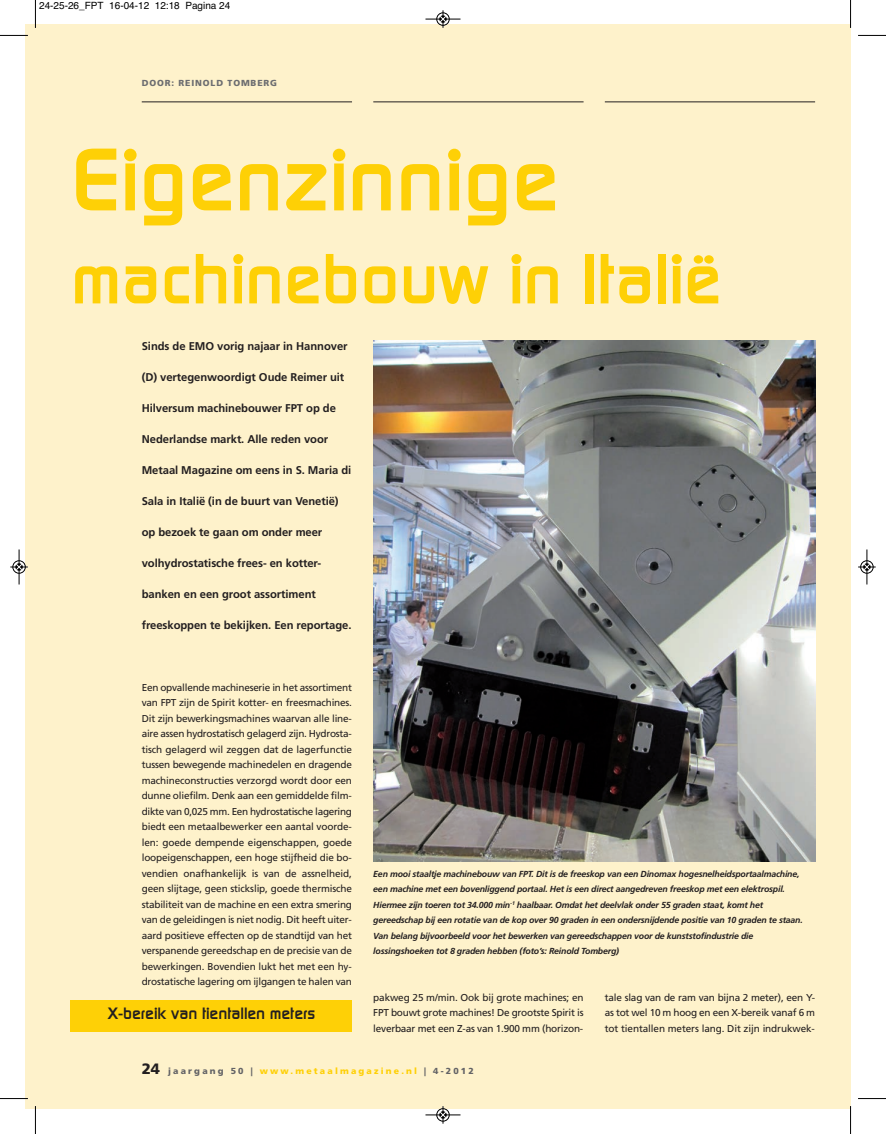
<style>
.page{position:relative;width:886px;height:1134px;background:#fff}
.page>*{position:absolute;margin:0;border:0;box-sizing:border-box;transform-origin:0 0}
.t1{font:700 87.5px "Modaerne";color:#fed006}
.t2{font:700 70px "Modaerne";color:#fed006}
.t3{font:700 16.25px "Modaerne";color:#231f20}
.t4{font:700 11.25px "Frutiger";letter-spacing:-.005em;color:#231f20}
.t5{font:10px/15.5px "Frutiger";letter-spacing:-.02em;color:#231f20;text-align:justify}
.t6{font:10px "Helvetica";color:#000}
.t7{font:italic 700 8.75px/15.5px "Frutiger";letter-spacing:-.02em;color:#231f20}
.t8{font:900 8.75px "Frutiger";letter-spacing:.25em;color:#fed006}
.t9{font:900 8.75px "Frutiger";letter-spacing:.1em;color:#6c6d70}
.s1{font-size:15px;color:#231f20}
.s2{color:#636366}
</style>
<div class="page">
<div style="left:25px;top:25px;width:825px;height:1084px;background:#fef2cb"></div>
<hr style="left:142px;top:102px;width:210px;height:1px;background:#231f20">
<hr style="left:373px;top:102px;width:210px;height:1px;background:#231f20">
<hr style="left:605px;top:102px;width:210px;height:1px;background:#231f20">
<img style="left:373px;top:341px;width:442px;height:520px">
<div style="left:71px;top:1001px;width:281px;height:31px;background:#fed006"></div>
<svg style="left:35px;top:0;width:1px;height:28px"></svg>
<svg style="left:0;top:35px;width:28px;height:1px"></svg>
<svg style="left:850px;top:0;width:1px;height:28px"></svg>
<svg style="left:858px;top:35px;width:28px;height:1px"></svg>
<svg style="left:35px;top:1106px;width:1px;height:28px"></svg>
<svg style="left:0;top:1098px;width:28px;height:1px"></svg>
<svg style="left:850px;top:1106px;width:1px;height:28px"></svg>
<svg style="left:858px;top:1098px;width:28px;height:1px"></svg>
<div style="left:436px;top:12px;width:14px;height:14px;border:1px solid #fff;border-radius:50%"></div>
<hr style="left:425px;top:19px;width:35px;height:1px;background:#000">
<div style="left:437px;top:13px;width:12px;height:12px;border:1px solid #000;border-radius:50%"></div>
<svg style="left:440px;top:10px;width:6px;height:18px"></svg>
<div style="left:436px;top:1108px;width:14px;height:13px;border:1px solid #fff;border-radius:50%"></div>
<hr style="left:425px;top:1115px;width:35px;height:1px;background:#000">
<div style="left:437px;top:1108px;width:12px;height:13px;border:1px solid #000;border-radius:50%"></div>
<svg style="left:440px;top:1106px;width:6px;height:18px"></svg>
<div style="left:12px;top:560px;width:14px;height:14px;border:1px solid #fff;border-radius:50%"></div>
<hr style="left:19px;top:549px;width:1px;height:35px;background:#000">
<div style="left:13px;top:561px;width:12px;height:12px;border:1px solid #000;border-radius:50%"></div>
<svg style="left:10px;top:564px;width:18px;height:6px"></svg>
<div style="left:860px;top:560px;width:13px;height:14px;border:1px solid #fff;border-radius:50%"></div>
<hr style="left:867px;top:549px;width:1px;height:35px;background:#000">
<div style="left:860px;top:561px;width:13px;height:12px;border:1px solid #000;border-radius:50%"></div>
<svg style="left:858px;top:564px;width:18px;height:6px"></svg>
<p class="t6" style="left:39px;top:2px;width:193px">24-25-26_FPT 16-04-12 12:18 Pagina 24</p>
<p class="t9" style="left:142px;top:80px;width:137px">DOOR: REINOLD TOMBERG</p>
<p class="t1" style="left:71px;top:129px;width:489px">Eigenzinnige</p>
<p class="t2" style="left:71px;top:238px;width:652px">machinebouw in Italië</p>
<p class="t4" style="left:142px;top:341px;width:207px">Sinds de EMO vorig najaar in Hannover</p>
<p class="t4" style="left:142px;top:372px;width:204px">(D) vertegenwoordigt Oude Reimer uit</p>
<p class="t4" style="left:142px;top:403px;width:196px">Hilversum machinebouwer FPT op de</p>
<p class="t4" style="left:142px;top:434px;width:188px">Nederlandse markt. Alle reden voor</p>
<p class="t4" style="left:142px;top:465px;width:211px">Metaal Magazine om eens in S. Maria di</p>
<p class="t4" style="left:142px;top:496px;width:198px">Sala in Italië (in de buurt van Venetië)</p>
<p class="t4" style="left:142px;top:527px;width:182px">op bezoek te gaan om onder meer</p>
<p class="t4" style="left:142px;top:558px;width:181px">volhydrostatische frees- en kotter-</p>
<p class="t4" style="left:142px;top:589px;width:176px">banken en een groot assortiment</p>
<p class="t4" style="left:142px;top:620px;width:211px">freeskoppen te bekijken. Een reportage.</p>
<p class="t5" style="left:142px;top:680px;width:212px">Een opvallende machineserie in het assortiment van FPT zijn de Spirit kotter- en freesmachines.<br>Dit zijn bewerkingsmachines waarvan alle line&shy;aire assen hydrostatisch gelagerd zijn. Hydrosta&shy;tisch gelagerd wil zeggen dat de lagerfunctie tussen bewegende machinedelen en dragende machineconstructies verzorgd wordt door een dunne oliefilm. Denk aan een gemiddelde film&shy;dikte van 0,025 mm. Een hydrostatische lagering biedt een metaalbewerker een aantal voorde&shy;len: goede dempende eigenschappen, goede loopeigenschappen, een hoge stijfheid die bo&shy;vendien onafhankelijk is van de assnelheid, geen slijtage, geen stickslip, goede thermische stabiliteit van de machine en een extra smering van de geleidingen is niet nodig. Dit heeft uiter&shy;aard positieve effecten op de standtijd van het verspanende gereedschap en de precisie van de bewerkingen. Bovendien lukt het met een hy&shy;drostatische lagering om ijlgangen te halen van</p>
<p class="t3" style="left:108px;top:1004px;width:209px">X-bereik van tientallen meters</p>
<p class="t7" style="left:373px;top:867px;width:431px">Een mooi staaltje machinebouw van FPT. Dit is de freeskop van een Dinomax hogesnelheidsportaalmachine, een machine met een bovenliggend portaal. Het is een direct aangedreven freeskop met een elektrospil.<br>Hiermee zijn toeren tot 34.000 min<sup>-1</sup> haalbaar. Omdat het deelvlak onder 55 graden staat, komt het gereedschap bij een rotatie van de kop over 90 graden in een ondersnijdende positie van 10 graden te staan.<br>Van belang bijvoorbeeld voor het bewerken van gereedschappen voor de kunststofindustrie die lossingshoeken tot 8 graden hebben (foto’s: Reinold Tomberg)</p>
<p class="t5" style="left:373px;top:990px;width:212px">pakweg 25 m/min. Ook bij grote machines; en FPT bouwt grote machines! De grootste Spirit is leverbaar met een Z-as van 1.900 mm (horizon-</p>
<p class="t5" style="left:605px;top:990px;width:212px">tale slag van de ram van bijna 2 meter), een Y&shy;as tot wel 10 m hoog en een X-bereik vanaf 6 m tot tientallen meters lang. Dit zijn indrukwek-</p>
<p class="t8" style="left:142px;top:1068px;width:333px"><span class="s1">24</span> <span class="s2">jaargang 50 |</span> www.metaalmagazine.nl <span class="s2">| 4-2012</span></p>
</div>
